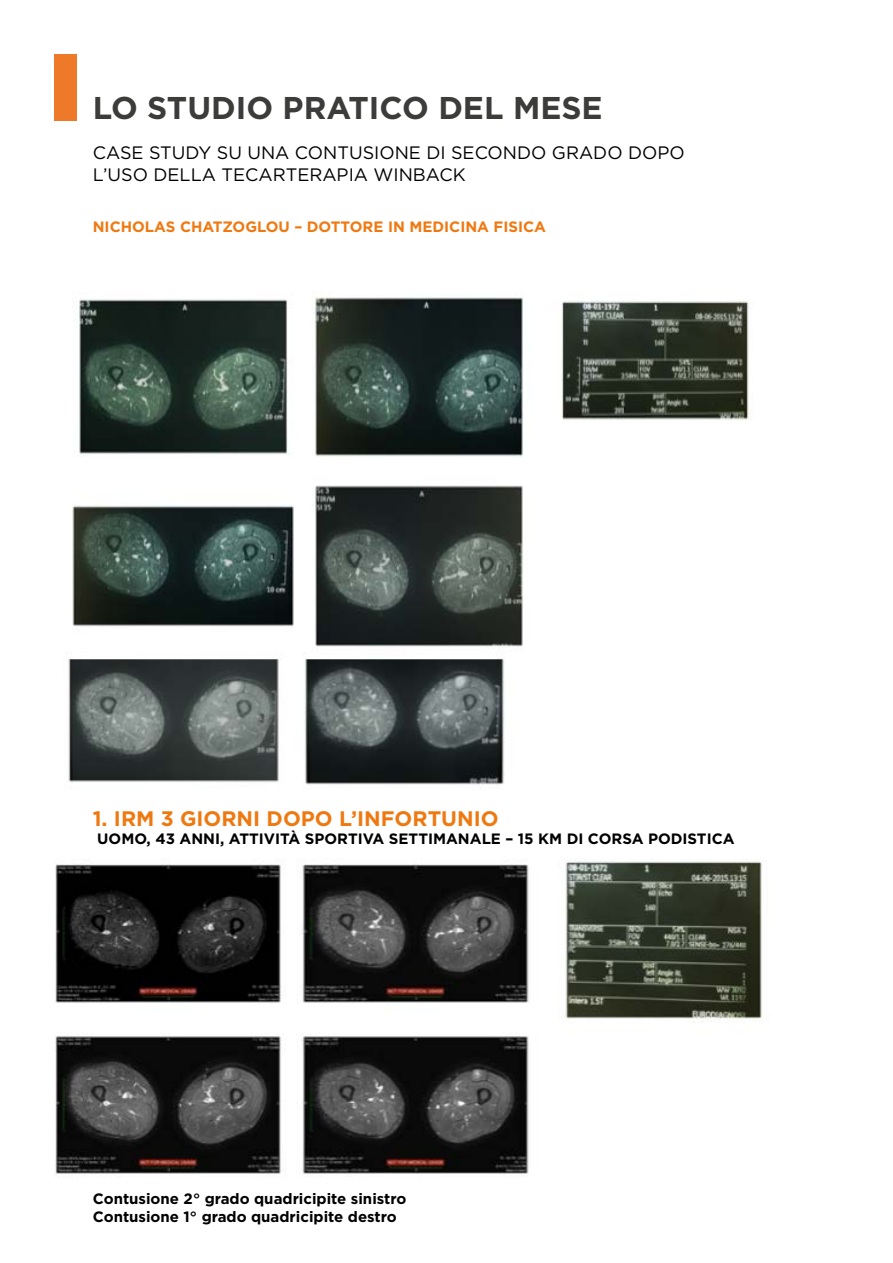
<style>
.page{position:relative;width:893px;height:1263px;background:#fff}
.page>*{position:absolute;margin:0;border:0;box-sizing:border-box;transform-origin:0 0}
.t1{font:700 31.5px "Gotham";color:#3c3c3b}
.t2{font:700 21px "Gotham";color:#ef7911}
.t3{font:18px/21.6px "Gotham";color:#000}
.t4{font:700 15px/18px "Gotham";color:#000}
.t5{font:700 15px "Gotham";color:#ef7911}
</style>
<div class="page">
<div style="left:54px;top:54px;width:22px;height:66px;background:#ed7929"></div>
<img style="left:68px;top:297px;width:682px;height:488px">
<img style="left:55px;top:861px;width:708px;height:317px">
<h1 class="t1" style="left:93px;top:87px;width:511px">LO STUDIO PRATICO DEL MESE</h1>
<p class="t3" style="left:93px;top:141px;width:593px">CASE STUDY SU UNA CONTUSIONE DI SECONDO GRADO DOPO<br>L’USO DELLA TECARTERAPIA WINBACK</p>
<p class="t5" style="left:93px;top:217px;width:455px">NICHOLAS CHATZOGLOU – DOTTORE IN MEDICINA FISICA</p>
<h2 class="t2" style="left:93px;top:804px;width:407px">1. IRM 3 GIORNI DOPO L’INFORTUNIO</h2>
<p class="t4" style="left:97px;top:829px;width:639px">UOMO, 43 ANNI, ATTIVITÀ SPORTIVA SETTIMANALE – 15 KM DI CORSA PODISTICA</p>
<p class="t4" style="left:93px;top:1189px;width:315px">Contusione 2° grado quadricipite sinistro<br>Contusione 1° grado quadricipite destro</p>
</div>
